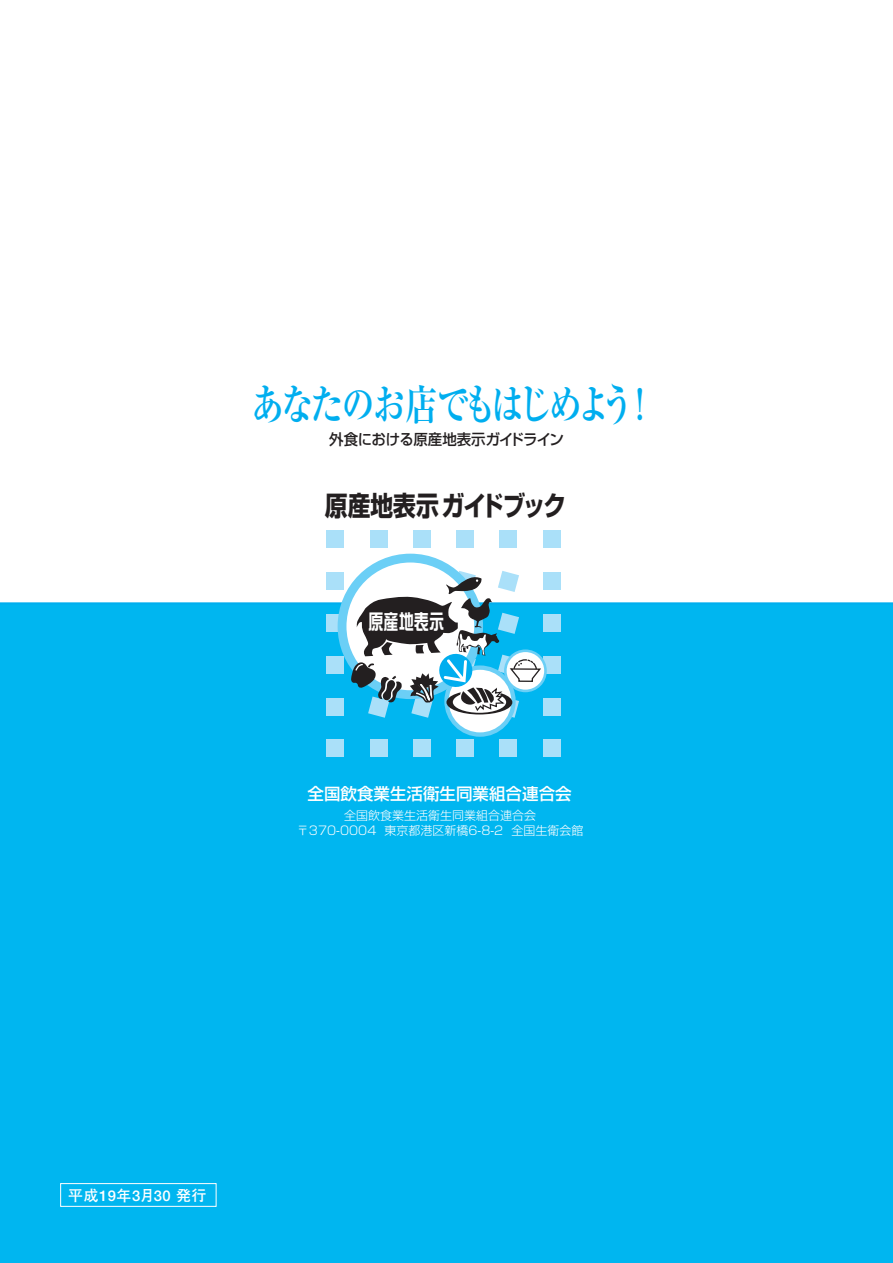
<style>
.page{position:relative;width:893px;height:1263px;background:#fff}
.page>*{position:absolute;margin:0;border:0;box-sizing:border-box;transform-origin:0 0}
.t1{font:700 42px "Ryumin";letter-spacing:-.1em;color:#00aeef;scale:.78 1}
.t2{font:700 27.15px "Shin Go";letter-spacing:-.02em;color:#231f20;scale:.84 1}
.t3{font:20.7px "DFP So Gei CID W7";color:#fff;scale:.73 1}
.t4{font:500 16.5px "Shin Go";color:#fff}
.t5{font:500 15px "Shin Go";letter-spacing:-.03em;color:#231f20;scale:.96 1}
.t6{font:700 14.85px "Futo Go B101";letter-spacing:.035em;color:#fff}
.t7{font:300 12px/15px "Shin Go";color:#fff;text-align:center}
</style>
<div class="page">
<div style="left:0;top:602px;width:893px;height:661px;background:#00b6f0"></div>
<div style="left:543px;top:740px;width:17px;height:17px;background:#aae0f9"></div>
<div style="left:500px;top:740px;width:17px;height:17px;background:#aae0f9"></div>
<div style="left:457px;top:740px;width:17px;height:17px;background:#aae0f9"></div>
<div style="left:413px;top:740px;width:18px;height:17px;background:#aae0f9"></div>
<div style="left:370px;top:740px;width:17px;height:17px;background:#aae0f9"></div>
<div style="left:327px;top:740px;width:17px;height:17px;background:#aae0f9"></div>
<div style="left:543px;top:698px;width:17px;height:18px;background:#aae0f9"></div>
<div style="left:327px;top:698px;width:17px;height:18px;background:#aae0f9"></div>
<div style="left:543px;top:656px;width:17px;height:18px;background:#aae0f9"></div>
<div style="left:327px;top:656px;width:17px;height:18px;background:#aae0f9"></div>
<div style="left:543px;top:615px;width:17px;height:17px;background:#aae0f9"></div>
<div style="left:327px;top:615px;width:17px;height:17px;background:#aae0f9"></div>
<div style="left:543px;top:573px;width:17px;height:17px;background:#aae0f9"></div>
<div style="left:327px;top:573px;width:17px;height:17px;background:#aae0f9"></div>
<div style="left:543px;top:531px;width:17px;height:17px;background:#aae0f9"></div>
<div style="left:500px;top:531px;width:17px;height:17px;background:#aae0f9"></div>
<div style="left:457px;top:531px;width:17px;height:17px;background:#aae0f9"></div>
<div style="left:413px;top:531px;width:18px;height:17px;background:#aae0f9"></div>
<div style="left:370px;top:531px;width:17px;height:17px;background:#aae0f9"></div>
<div style="left:327px;top:531px;width:17px;height:17px;background:#aae0f9"></div>
<svg style="left:342px;top:558px;width:137px;height:137px"></svg>
<div style="left:338px;top:554px;width:145px;height:145px;border:9px solid #6bcff6;border-radius:50%"></div>
<svg style="left:447px;top:668px;width:66px;height:66px"></svg>
<div style="left:444px;top:665px;width:72px;height:72px;border:4px solid #6bcff6;border-radius:50%"></div>
<svg style="left:505px;top:651px;width:40px;height:40px"></svg>
<div style="left:504px;top:649px;width:43px;height:43px;border:3px solid #6bcff6;border-radius:50%"></div>
<svg style="left:351px;top:571px;width:191px;height:147px"></svg>
<div style="left:60px;top:1183px;width:156px;height:24px;border:1px solid #fff"></div>
<h1 class="t1" style="left:251px;top:379px;width:521px">あなたのお店でもはじめよう ！</h1>
<p class="t5" style="left:329px;top:429px;width:246px">外食における原産地表示ガイドライン</p>
<h2 class="t2" style="left:325px;top:487px;width:289px">原産地表示ガイドブック</h2>
<h3 class="t3" style="left:368px;top:611px;width:106px">原産地表示</h3>
<h3 class="t4" style="left:308px;top:783px;width:265px">全国飲食業生活衛生同業組合連合会</h3>
<p class="t7" style="left:297px;top:807px;width:288px">全国飲食業生活衛生同業組合連合会<br>〒370-0004 東京都港区新橋6-8-2 全国生衛会館</p>
<p class="t6" style="left:68px;top:1187px;width:140px">平成19年3月30 発行</p>
</div>
